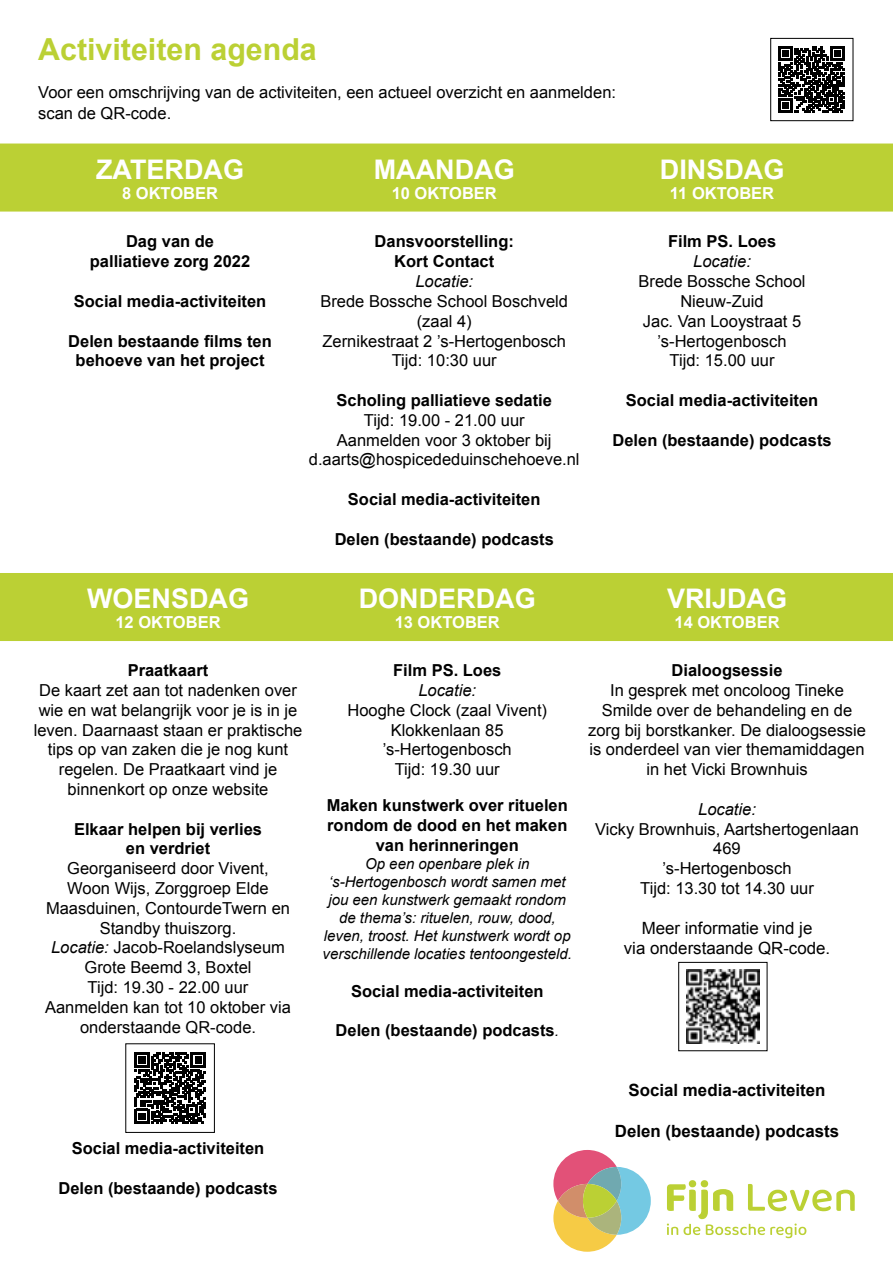
<style>
.page{position:relative;width:893px;height:1263px;background:#fff}
.page>*{position:absolute;margin:0;border:0;box-sizing:border-box;transform-origin:0 0}
.t1{font:700 30.3px "Arial";color:#bbd034}
.t2{font:700 27px "Arial";color:#fff}
.t3{font:700 16.8px "Arial";color:#000}
.t4{font:16.8px/20.2px "Arial";color:#000;text-align:center}
.t5{font:16.5px/19.8px "Arial";color:#000;text-align:center}
.t6{font:700 16.5px/19.8px "Arial";color:#000;text-align:center}
.t7{font:700 16.5px "Arial";color:#fff}
.t8{font:italic 16.5px "Arial";color:#000}
.t9{font:italic 15px/18px "Arial";color:#000;text-align:center}
.s1{font-style:italic}
.s2{font-weight:400;font-style:italic;font-size:15px}
</style>
<div class="page">
<div style="left:0;top:573px;width:893px;height:68px;background:#bbd034"></div>
<div style="left:0;top:144px;width:893px;height:68px;background:#bbd034"></div>
<svg style="left:553px;top:1150px;width:98px;height:102px"></svg>
<svg style="left:667px;top:1180px;width:188px;height:58px"></svg>
<svg style="left:779px;top:46px;width:66px;height:67px"></svg>
<div style="left:771px;top:38px;width:82px;height:83px;border:1px solid #000"></div>
<img style="left:686px;top:970px;width:74px;height:73px">
<svg style="left:134px;top:1052px;width:72px;height:72px"></svg>
<h1 class="t1" style="left:38px;top:30px;width:280px">Activiteiten agenda</h1>
<p class="t5" style="left:38px;top:82px;width:579px;line-height:21px;text-align:left">Voor een omschrijving van de activiteiten, een actueel overzicht en aanmelden: scan de QR-code.</p>
<h2 class="t2" style="left:96px;top:152px;width:149px">ZATERDAG</h2>
<p class="t7" style="left:122px;top:182px;width:97px">8 OKTOBER</p>
<p class="t6" style="left:90px;top:232px;width:162px">Dag van de palliatieve zorg 2022</p>
<p class="t6" style="left:74px;top:292px;width:194px">Social media-activiteiten</p>
<p class="t6" style="left:68px;top:331px;width:205px">Delen bestaande films ten behoeve van het project</p>
<h2 class="t2" style="left:374px;top:152px;width:142px">MAANDAG</h2>
<p class="t7" style="left:392px;top:182px;width:107px">10 OKTOBER</p>
<p class="t6" style="left:375px;top:232px;width:141px">Dansvoorstelling:<br>Kort Contact</p>
<p class="t8" style="left:415px;top:271px;width:59px">Locatie:</p>
<p class="t5" style="left:320px;top:291px;width:249px">Brede Bossche School Boschveld (zaal 4)<br>Zernikestraat 2 ’s-Hertogenbosch<br>Tijd: 10:30 uur</p>
<p class="t6" style="left:336px;top:391px;width:217px">Scholing palliatieve sedatie</p>
<p class="t5" style="left:309px;top:410px;width:272px">Tijd: 19.00 - 21.00 uur<br>Aanmelden voor 3 oktober bij d.aarts@hospicededuinschehoeve.nl</p>
<p class="t6" style="left:348px;top:490px;width:194px">Social media-activiteiten</p>
<p class="t6" style="left:335px;top:529px;width:221px">Delen (bestaande) podcasts</p>
<h2 class="t2" style="left:660px;top:152px;width:126px">DINSDAG</h2>
<p class="t7" style="left:670px;top:182px;width:106px">11 OKTOBER</p>
<p class="t6" style="left:668px;top:232px;width:110px">Film PS. Loes</p>
<p class="t8" style="left:693px;top:251px;width:59px">Locatie:</p>
<p class="t5" style="left:639px;top:272px;width:168px">Brede Bossche School<br>Nieuw-Zuid<br>Jac. Van Looystraat 5 ’s-Hertogenbosch<br>Tijd: 15.00 uur</p>
<p class="t6" style="left:626px;top:391px;width:194px">Social media-activiteiten</p>
<p class="t6" style="left:612px;top:430px;width:221px">Delen (bestaande) podcasts</p>
<h2 class="t2" style="left:87px;top:580px;width:164px">WOENSDAG</h2>
<p class="t7" style="left:115px;top:611px;width:107px">12 OKTOBER</p>
<p class="t6" style="left:128px;top:661px;width:82px">Praatkaart</p>
<p class="t5" style="left:34px;top:680px;width:270px">De kaart zet aan tot nadenken over wie en wat belangrijk voor je is in je leven. Daarnaast staan er praktische tips op van zaken die je nog kunt regelen. De Praatkaart vind je binnenkort op onze website</p>
<p class="t6" style="left:74px;top:819px;width:190px">Elkaar helpen bij verlies en verdriet</p>
<p class="t5" style="left:45px;top:859px;width:247px">Georganiseerd door Vivent,<br>Woon Wijs, Zorggroep Elde<br>Maasduinen, ContourdeTwern en<br>Standby thuiszorg.<br><span class="s1">Locatie:</span> Jacob-Roelandslyseum<br>Grote Beemd 3, Boxtel<br>Tijd: 19.30 - 22.00 uur<br>Aanmelden kan tot 10 oktober via onderstaande QR-code.</p>
<h2 class="t2" style="left:359px;top:580px;width:178px">DONDERDAG</h2>
<p class="t7" style="left:395px;top:611px;width:107px">13 OKTOBER</p>
<p class="t6" style="left:393px;top:661px;width:110px">Film PS. Loes</p>
<p class="t8" style="left:418px;top:679px;width:59px">Locatie:</p>
<p class="t5" style="left:347px;top:700px;width:201px">Hooghe Clock (zaal Vivent)<br>Klokkenlaan 85 ’s-Hertogenbosch<br>Tijd: 19.30 uur</p>
<p class="t6" style="left:327px;top:796px;width:243px">Maken kunstwerk over rituelen rondom de dood en het maken van herinneringen</p>
<p class="t9" style="left:323px;top:855px;width:251px">Op een openbare plek in ‘s-Hertogenbosch wordt samen met jou een kunstwerk gemaakt rondom de thema’s: rituelen, rouw, dood, leven, troost. Het kunstwerk wordt op verschillende locaties tentoongesteld.</p>
<p class="t6" style="left:351px;top:981px;width:194px">Social media-activiteiten</p>
<p class="t6" style="left:336px;top:1021px;width:225px">Delen (bestaande) podcasts<span class="s2">.</span></p>
<h2 class="t2" style="left:667px;top:580px;width:122px">VRIJDAG</h2>
<p class="t7" style="left:674px;top:611px;width:107px">14 OKTOBER</p>
<p class="t6" style="left:672px;top:661px;width:112px">Dialoogsessie</p>
<p class="t5" style="left:588px;top:680px;width:279px">In gesprek met oncoloog Tineke<br>Smilde over de behandeling en de zorg bij borstkanker. De dialoogsessie is onderdeel van vier themamiddagen in het Vicki Brownhuis</p>
<p class="t8" style="left:698px;top:798px;width:59px">Locatie:</p>
<p class="t5" style="left:595px;top:819px;width:265px">Vicky Brownhuis, Aartshertogenlaan<br>469<br>’s-Hertogenbosch<br>Tijd: 13.30 tot 14.30 uur</p>
<p class="t4" style="left:624px;top:918px;width:208px">Meer informatie vind je<br>via onderstaande QR-code.</p>
<p class="t6" style="left:72px;top:1138px;width:194px">Social media-activiteiten</p>
<p class="t6" style="left:58px;top:1178px;width:221px">Delen (bestaande) podcasts</p>
<p class="t3" style="left:629px;top:1079px;width:198px">Social media-activiteiten</p>
<p class="t3" style="left:615px;top:1120px;width:226px">Delen (bestaande) podcasts</p>
</div>
